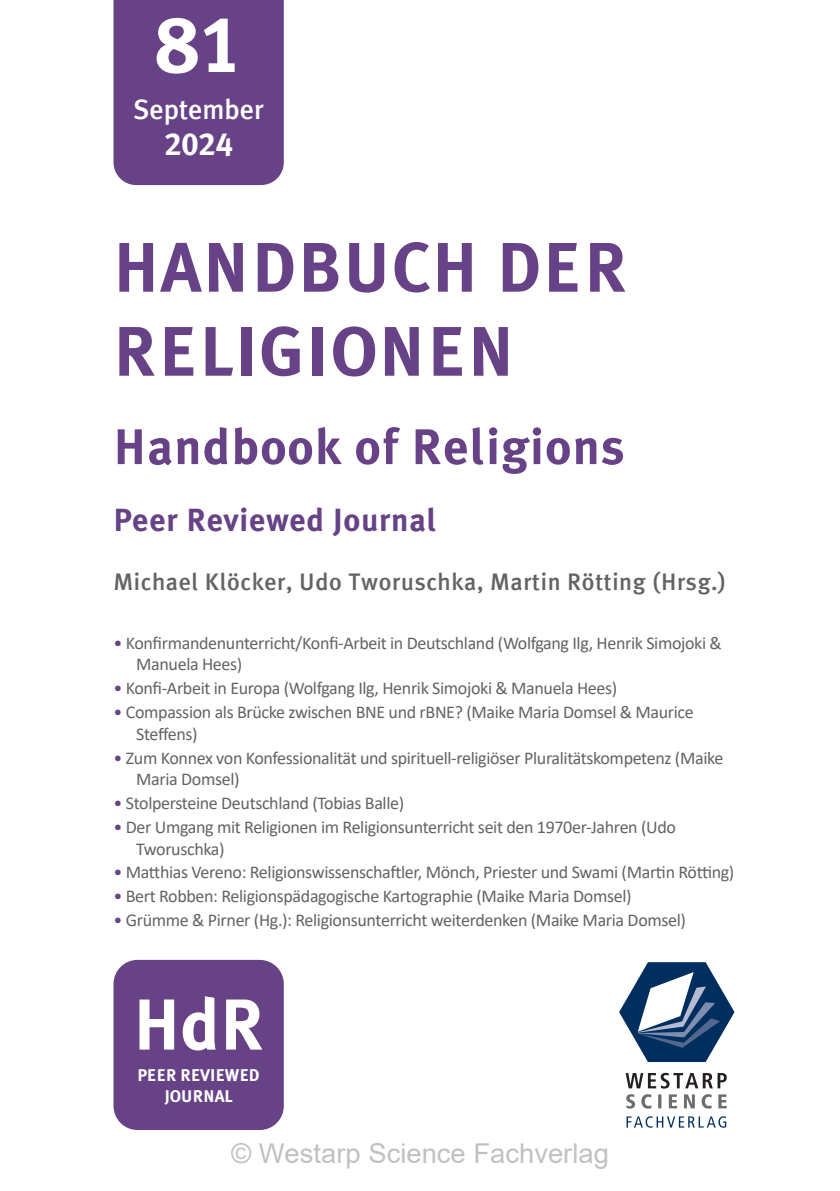
<style>
.page{position:relative;width:840px;height:1191px;background:#fff}
.page>*{position:absolute;margin:0;border:0;box-sizing:border-box;transform-origin:0 0}
.t1{font:80px "Meta Plus Bold Caps";color:#fff}
.t2{font:700 72px "Meta Plus";color:#fff}
.t3{font:700 70px/84px "Meta Plus";letter-spacing:.03em;color:#674287}
.t4{font:700 50px "Meta Plus";letter-spacing:.025em;color:#674287}
.t5{font:700 32px "Meta Plus";letter-spacing:.025em;color:#674287}
.t6{font:32px "Meta Plus Bold Caps";color:#fff}
.t7{font:500 28px "Meta Plus";color:#fff}
.t8{font:27.4px "Arial";color:rgb(0 0 0/.25)}
.t9{font:500 24px "Meta Plus";letter-spacing:.025em;color:#636366}
.t10{font:18px/21.6px "Calibri";letter-spacing:-.02em;color:#636366}
.t11{font:700 17px/20.4px "Meta Plus";letter-spacing:.005em;color:#fff;text-align:center}
.s1{color:#674287}
</style>
<div class="page">
<div style="left:113px;top:0;width:170px;height:185px;background:#674287"></div>
<svg style="left:619px;top:962px;width:115px;height:100px"></svg>
<svg style="left:626px;top:1116px;width:99px;height:11px"></svg>
<svg style="left:626px;top:1094px;width:100px;height:14px"></svg>
<svg style="left:625px;top:1072px;width:101px;height:16px"></svg>
<div style="left:113px;top:960px;width:170px;height:170px;background:#674287;border-radius:24px"></div>
<h1 class="t1" style="left:156px;top:-2px;width:87px">81</h1>
<h3 class="t7" style="left:133px;top:93px;width:132px">September</h3>
<h3 class="t6" style="left:164px;top:126px;width:70px">2024</h3>
<h3 class="t3" style="left:113px;top:225px;width:514px">HANDBUCH DER<br>RELIGIONEN</h3>
<h3 class="t4" style="left:113px;top:418px;width:512px">Handbook of Religions</h3>
<h3 class="t5" style="left:113px;top:501px;width:324px">Peer Reviewed Journal</h3>
<h3 class="t9" style="left:113px;top:568px;width:614px">Michael Klöcker, Udo Tworuschka, Martin Rötting (Hrsg.)</h3>
<p class="t10" style="left:136px;top:631px;width:587px;text-indent:-23px"><span class="s1">•</span> Konfirmandenunterricht/Konfi-Arbeit in Deutschland (Wolfgang Ilg, Henrik Simojoki &amp;<br>Manuela Hees)</p>
<p class="t10" style="left:113px;top:677px;width:505px"><span class="s1">•</span> Konfi-Arbeit in Europa (Wolfgang Ilg, Henrik Simojoki &amp; Manuela Hees)</p>
<p class="t10" style="left:136px;top:701px;width:558px;text-indent:-23px"><span class="s1">•</span> Compassion als Brücke zwischen BNE und rBNE? (Maike Maria Domsel &amp; Maurice<br>Steffens)</p>
<p class="t10" style="left:136px;top:746px;width:588px;text-indent:-23px"><span class="s1">•</span> Zum Konnex von Konfessionalität und spirituell-religiöser Pluralitätskompetenz (Maike<br>Maria Domsel)</p>
<p class="t10" style="left:113px;top:792px;width:292px"><span class="s1">•</span> Stolpersteine Deutschland (Tobias Balle)</p>
<p class="t10" style="left:136px;top:815px;width:541px;text-indent:-23px"><span class="s1">•</span> Der Umgang mit Religionen im Religionsunterricht seit den 1970er-Jahren (Udo<br>Tworuschka)</p>
<p class="t10" style="left:113px;top:861px;width:622px"><span class="s1">•</span> Matthias Vereno: Religionswissenschaftler, Mönch, Priester und Swami (Martin Rötting)</p>
<p class="t10" style="left:113px;top:885px;width:519px"><span class="s1">•</span> Bert Robben: Religionspädagogische Kartographie (Maike Maria Domsel)</p>
<p class="t10" style="left:113px;top:909px;width:573px"><span class="s1">•</span> Grümme &amp; Pirner (Hg.): Religionsunterricht weiterdenken (Maike Maria Domsel)</p>
<h2 class="t2" style="left:133px;top:983px;width:132px">HdR</h2>
<p class="t11" style="left:137px;top:1065px;width:124px">PEER REVIEWED<br>JOURNAL</p>
<h3 class="t8" style="left:231px;top:1134px;width:379px">© Westarp Science Fachverlag</h3>
</div>
